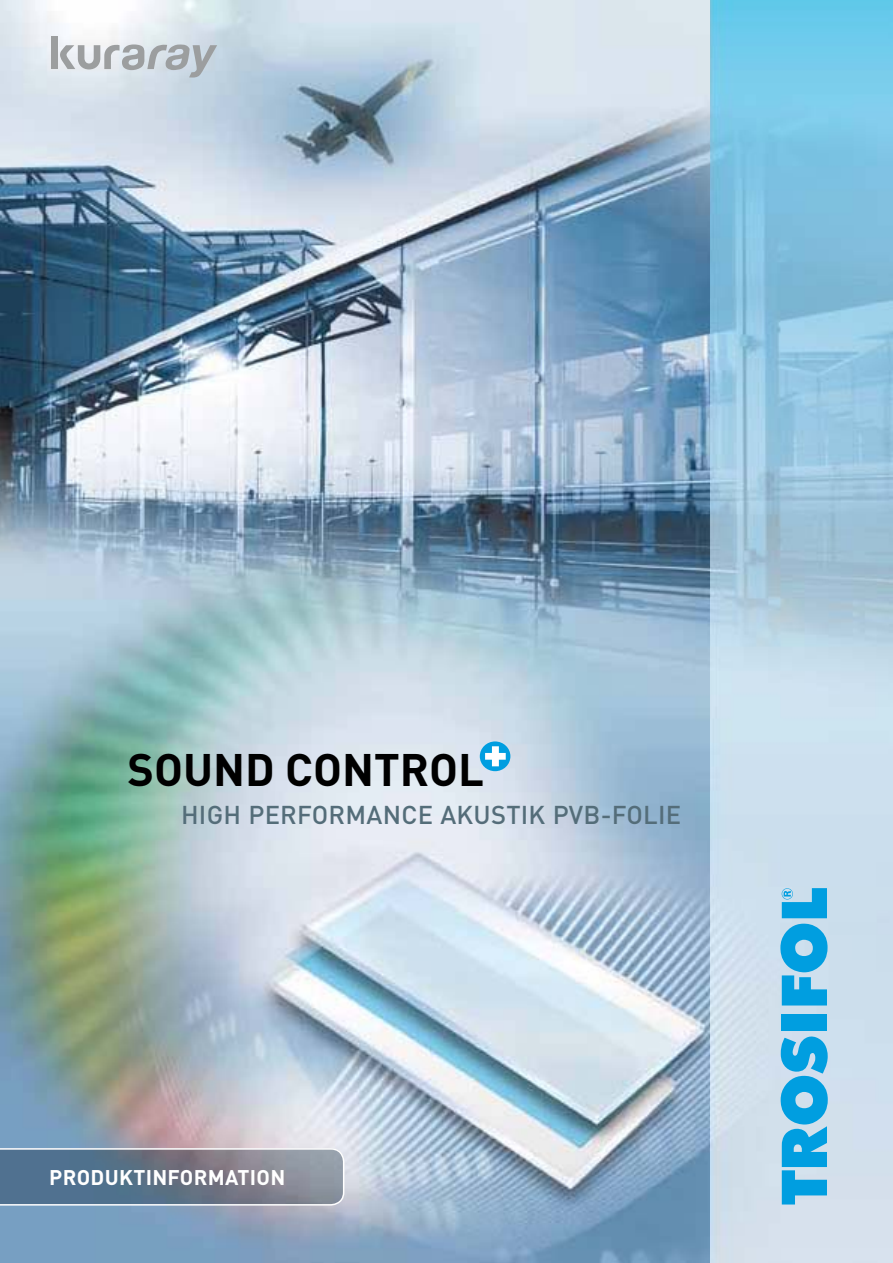
<style>
.page{position:relative;width:893px;height:1263px;background:#fff}
.page>*{position:absolute;margin:0;border:0;box-sizing:border-box;transform-origin:0 0}
.t1{font:700 45px "DIN";color:#000}
.t2{font:500 25.5px "DIN";letter-spacing:.01em;color:#546d79}
.t3{font:700 21px "DIN";letter-spacing:.015em;color:#fff}
</style>
<div class="page">
<img style="left:0;top:0;width:710px;height:1263px">
<svg style="left:710px;top:0;width:183px;height:1263px;background:#abd1e6"></svg>
<div style="left:782px;top:1014px;width:45px;height:16px;background:#009ee0"></div>
<svg style="left:781px;top:1034px;width:47px;height:170px;background:#48b4e4"></svg>
<svg style="left:780px;top:924px;width:47px;height:81px;background:#40b2e4"></svg>
<svg style="left:782px;top:888px;width:45px;height:30px"></svg>
<div style="left:51px;top:36px;width:7px;height:33px;background:#9c9e9f"></div>
<svg style="left:60px;top:44px;width:157px;height:34px;background:#c4cacf"></svg>
<svg style="left:0;top:1148px;width:344px;height:57px;background:#718092"></svg>
<div style="left:480px;top:741px;width:30px;height:30px;background:#009ee0;border-radius:50%"></div>
<svg style="left:485px;top:746px;width:21px;height:20px"></svg>
<h1 class="t1" style="left:128px;top:740px;width:358px">SOUND CONTROL</h1>
<p class="t2" style="left:181px;top:798px;width:502px">HIGH PERFORMANCE AKUSTIK PVB-FOlIE</p>
<p class="t3" style="left:49px;top:1163px;width:238px">PRODUKTINFORMATION</p>
</div>
